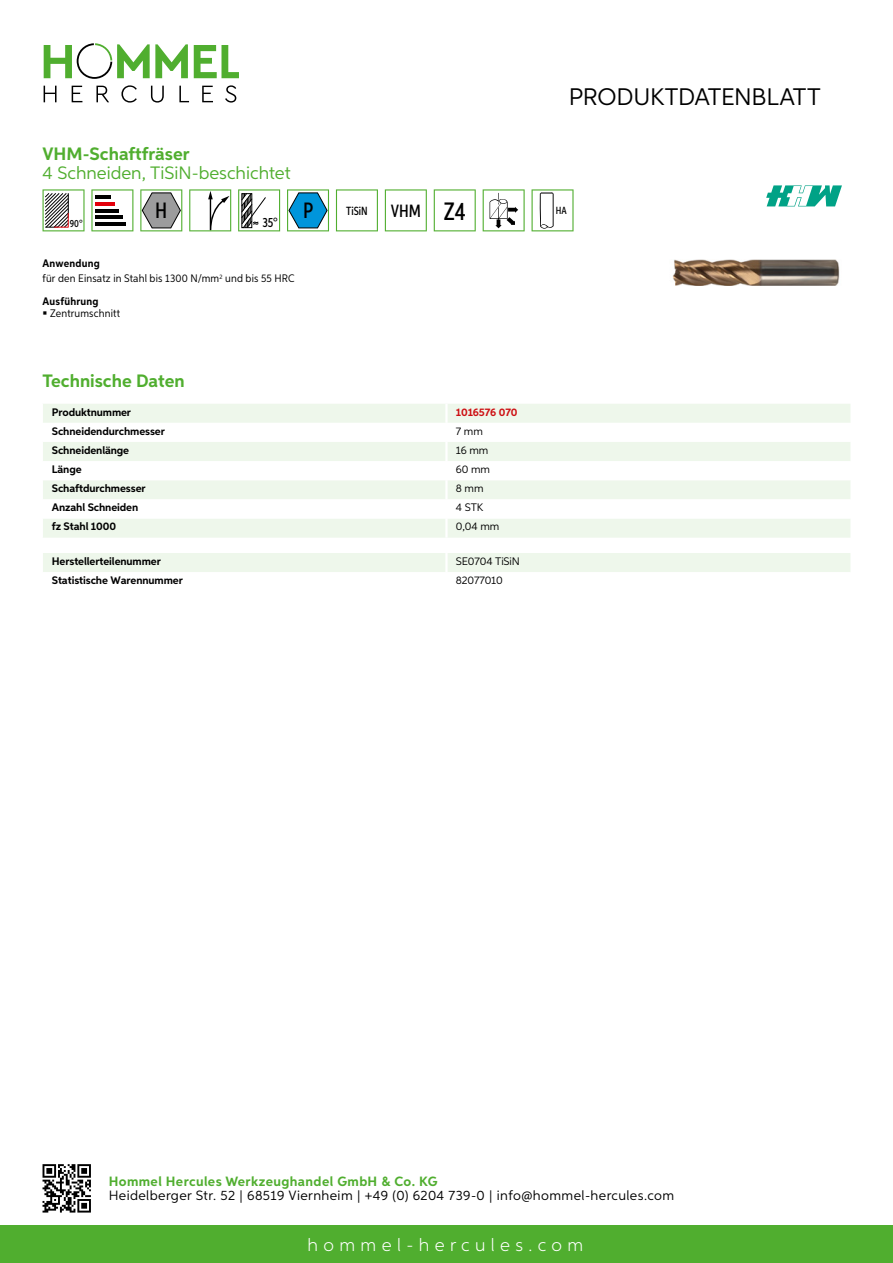
<style>
.page{position:relative;width:893px;height:1263px;background:#fff}
.page>*{position:absolute;margin:0;border:0;box-sizing:border-box;transform-origin:0 0}
.t1{font:24px "Aspira";letter-spacing:-.01em;color:#000}
.t2{font:500 22.2px "Aspira XX Nar";color:#000}
.t3{font:700 18px "Aspira";color:#50ae2f}
.t4{font:18px "Aspira";color:#50ae2f}
.t5{font:300 18px "Aspira";letter-spacing:.3em;color:#fff}
.t6{font:500 17.85px "Aspira XX Nar";color:#000}
.t7{font:13.5px "Aspira";letter-spacing:.03em;color:#000}
.t8{font:700 13.5px "Aspira";letter-spacing:.03em;color:#50ae2f}
.t9{font:500 13.35px "Aspira XX Nar";color:#000}
.t10{font:500 11.85px "Aspira XX Nar";color:#000}
.t11{font:700 10.95px "Aspira";letter-spacing:-.01em;color:#000}
.t12{font:10.95px/15.1px "Aspira Nar";letter-spacing:.015em;color:#000}
.t13{font:10.95px "Aspira";letter-spacing:-.01em;color:#000}
.t14{font:700 10.95px "Aspira";letter-spacing:-.01em;color:#cd1013}
.t15{font:700 10.95px "Aspira Nar";letter-spacing:.02em;color:#000}
.t16{font:500 10.35px "Aspira XX Nar";color:#000}
.s1{font-size:25.2px}
.s2{font-weight:700}
</style>
<div class="page">
<div style="left:0;top:1226px;width:893px;height:37px;background:#50ae2f"></div>
<svg style="left:43px;top:1164px;width:48px;height:48px"></svg>
<svg style="left:194px;top:45px;width:45px;height:33px"></svg>
<svg style="left:44px;top:43px;width:144px;height:36px"></svg>
<svg style="left:44px;top:86px;width:13px;height:16px"></svg>
<svg style="left:72px;top:86px;width:10px;height:16px"></svg>
<svg style="left:96px;top:86px;width:13px;height:16px"></svg>
<svg style="left:121px;top:85px;width:16px;height:18px"></svg>
<svg style="left:151px;top:86px;width:13px;height:17px"></svg>
<svg style="left:179px;top:86px;width:10px;height:16px"></svg>
<svg style="left:202px;top:86px;width:11px;height:16px"></svg>
<svg style="left:225px;top:85px;width:11px;height:18px"></svg>
<div style="left:43px;top:404px;width:807px;height:134px;background:#eef7eb"></div>
<svg style="left:43px;top:423px;width:807px;height:95px"></svg>
<hr style="left:445px;top:404px;width:3px;height:19px;background:#fff">
<hr style="left:445px;top:423px;width:3px;height:19px;background:#fff">
<hr style="left:445px;top:442px;width:3px;height:19px;background:#fff">
<hr style="left:445px;top:461px;width:3px;height:19px;background:#fff">
<hr style="left:445px;top:480px;width:3px;height:19px;background:#fff">
<hr style="left:445px;top:499px;width:3px;height:19px;background:#fff">
<hr style="left:445px;top:518px;width:3px;height:20px;background:#fff">
<div style="left:43px;top:553px;width:807px;height:19px;background:#eef7eb"></div>
<svg style="left:43px;top:189px;width:42px;height:42px"></svg>
<svg style="left:91px;top:189px;width:42px;height:42px"></svg>
<hr style="left:95px;top:196px;width:16px;height:3px;background:#000">
<hr style="left:95px;top:202px;width:20px;height:4px;background:#e3000b">
<hr style="left:95px;top:209px;width:23px;height:3px;background:#000">
<hr style="left:95px;top:216px;width:27px;height:3px;background:#000">
<hr style="left:95px;top:222px;width:31px;height:4px;background:#000">
<svg style="left:140px;top:189px;width:42px;height:42px"></svg>
<svg style="left:189px;top:189px;width:42px;height:42px"></svg>
<svg style="left:238px;top:189px;width:42px;height:42px"></svg>
<svg style="left:287px;top:189px;width:42px;height:42px"></svg>
<svg style="left:336px;top:189px;width:42px;height:42px"></svg>
<svg style="left:385px;top:189px;width:42px;height:42px"></svg>
<svg style="left:434px;top:189px;width:42px;height:42px"></svg>
<svg style="left:483px;top:189px;width:42px;height:42px"></svg>
<svg style="left:532px;top:189px;width:42px;height:42px"></svg>
<img style="left:672px;top:259px;width:168px;height:27px">
<svg style="left:766px;top:185px;width:76px;height:21px"></svg>
<h3 class="t3" style="left:43px;top:142px;width:149px">VHM-Schaftfräser</h3>
<h3 class="t4" style="left:43px;top:162px;width:250px">4 Schneiden, TiSiN -beschichtet</h3>
<h1 class="t1" style="left:569px;top:82px;width:253px">Produktdatenblatt</h1>
<p class="t16" style="left:70px;top:218px;width:14px">90°</p>
<h2 class="t2" style="left:155px;top:197px;width:14px">H</h2>
<p class="t9" style="left:262px;top:215px;width:52px">35° <sup>P</sup></p>
<p class="t10" style="left:346px;top:203px;width:23px">TiSiN</p>
<h3 class="t6" style="left:391px;top:200px;width:76px">VHM <span class="s1">Z4</span></h3>
<p class="t16" style="left:556px;top:204px;width:12px">HA</p>
<p class="t12" style="left:43px;top:256px;width:254px"><span class="s2">Anwendung<br></span>für den Einsatz in Stahl bis 1300 N/mm<sup>2</sup> und bis 55 HRC</p>
<p class="t15" style="left:43px;top:294px;width:58px">Ausführung</p>
<p class="t12" style="left:50px;top:306px;width:71px">Zentrumschnitt</p>
<h3 class="t3" style="left:43px;top:369px;width:144px">Technische Daten</h3>
<p class="t11" style="left:52px;top:405px;width:81px">Produktnummer</p>
<p class="t14" style="left:456px;top:405px;width:63px">1016576 070</p>
<p class="t11" style="left:52px;top:424px;width:115px">Schneidendurchmesser</p>
<p class="t13" style="left:456px;top:424px;width:29px">7 mm</p>
<p class="t11" style="left:52px;top:443px;width:79px">Schneidenlänge</p>
<p class="t13" style="left:456px;top:443px;width:34px">16 mm</p>
<p class="t11" style="left:52px;top:462px;width:31px">Länge</p>
<p class="t13" style="left:456px;top:463px;width:36px">60 mm</p>
<p class="t11" style="left:52px;top:482px;width:95px">Schaftdurchmesser</p>
<p class="t13" style="left:456px;top:482px;width:29px">8 mm</p>
<p class="t11" style="left:52px;top:501px;width:88px">Anzahl Schneiden</p>
<p class="t13" style="left:456px;top:501px;width:23px">4 STK</p>
<p class="t11" style="left:52px;top:520px;width:66px">fz Stahl 1000</p>
<p class="t13" style="left:456px;top:520px;width:45px">0,04 mm</p>
<p class="t11" style="left:52px;top:554px;width:111px">Herstellerteilenummer</p>
<p class="t13" style="left:456px;top:554px;width:64px">SE0704 TiSiN</p>
<p class="t11" style="left:52px;top:574px;width:132px">Statistische Warennummer</p>
<p class="t13" style="left:456px;top:574px;width:49px">82077010</p>
<p class="t8" style="left:109px;top:1172px;width:330px">Hommel Hercules Werkzeughandel GmbH &amp; Co. KG</p>
<p class="t7" style="left:109px;top:1187px;width:567px">Heidelberger Str. 52 | 68519 Viernheim | +49 (0) 6204 739-0 | info@hommel-hercules.com</p>
<h3 class="t5" style="left:307px;top:1234px;width:277px">hommel-hercules.com</h3>
</div>
